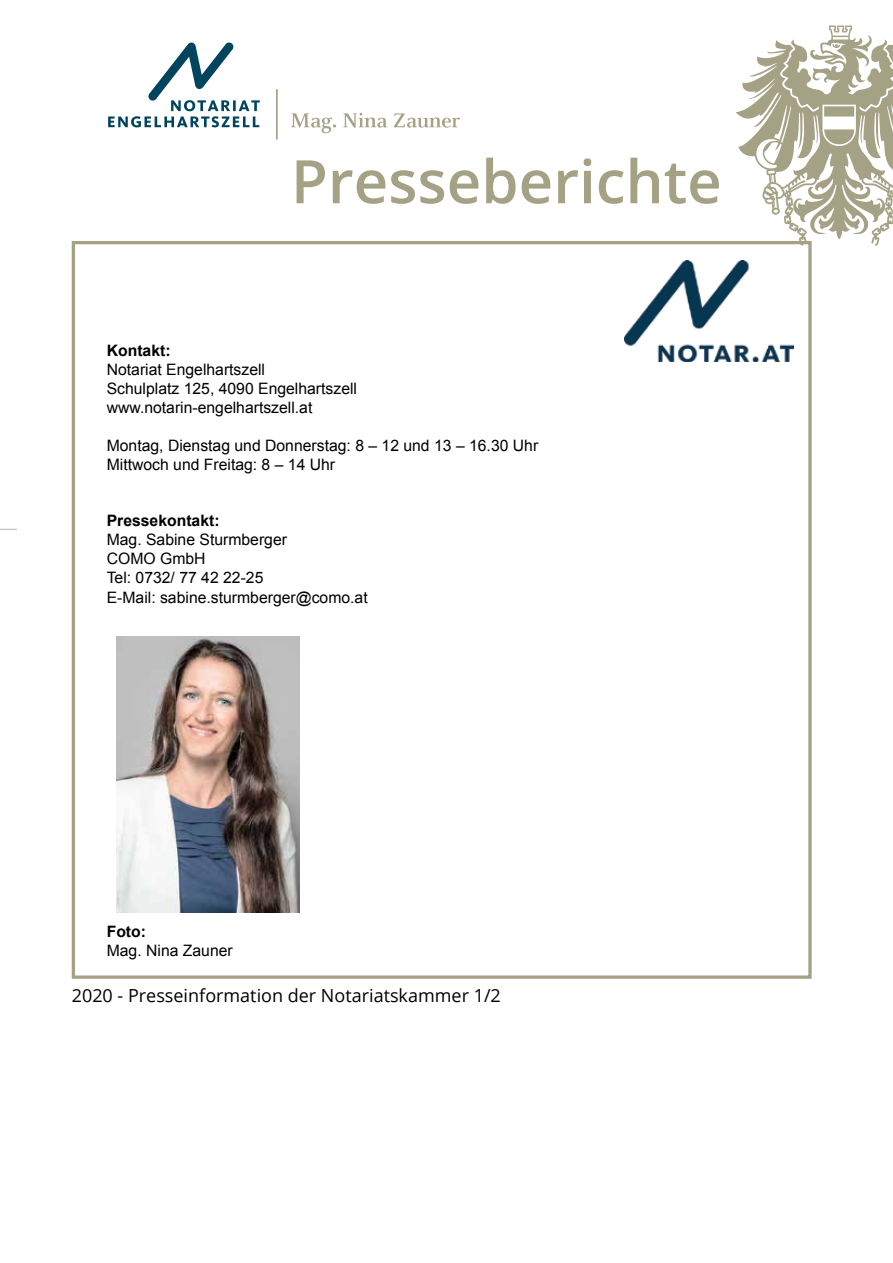
<style>
.page{position:relative;width:893px;height:1263px;background:#fff}
.page>*{position:absolute;margin:0;border:0;box-sizing:border-box;transform-origin:0 0}
.t1{font:600 60px "Open Sans";color:#a4a185}
.t2{font:18px "Open Sans";color:#000}
.t3{font:15.75px/18.9px "Arial";color:#000}
.t4{font:700 15.75px "Arial";color:#000}
</style>
<div class="page">
<hr style="left:276px;top:89px;width:2px;height:51px;background:#a4a185">
<svg style="left:108px;top:42px;width:152px;height:85px"></svg>
<svg style="left:291px;top:113px;width:169px;height:20px"></svg>
<svg style="left:0;top:529px;width:17px;height:1px"></svg>
<svg style="left:736px;top:26px;width:157px;height:220px"></svg>
<img style="left:625px;top:260px;width:168px;height:101px">
<img style="left:116px;top:637px;width:184px;height:275px">
<div style="left:72px;top:241px;width:740px;height:738px;border:3px solid #a4a185"></div>
<h1 class="t1" style="left:291px;top:140px;width:432px">Presseberichte</h1>
<p class="t4" style="left:107px;top:340px;width:65px">Kontakt:</p>
<p class="t3" style="left:107px;top:360px;width:252px">Notariat Engelhartszell<br>Schulplatz 125, 4090 Engelhartszell www.notarin-engelhartszell.at</p>
<p class="t3" style="left:107px;top:436px;width:433px">Montag, Dienstag und Donnerstag: 8 – 12 und 13 – 16.30 Uhr<br>Mittwoch und Freitag: 8 – 14 Uhr</p>
<p class="t4" style="left:107px;top:510px;width:114px">Pressekontakt:</p>
<p class="t3" style="left:107px;top:530px;width:262px">Mag. Sabine Sturmberger<br>COMO GmbH<br>Tel: 0732/ 77 42 22-25<br>E-Mail: sabine.sturmberger@como.at</p>
<p class="t4" style="left:107px;top:921px;width:41px">Foto:</p>
<p class="t3" style="left:107px;top:941px;width:128px">Mag. Nina Zauner</p>
<p class="t2" style="left:72px;top:983px;width:431px">2020 - Presseinformation der Notariatskammer 1/2</p>
</div>
